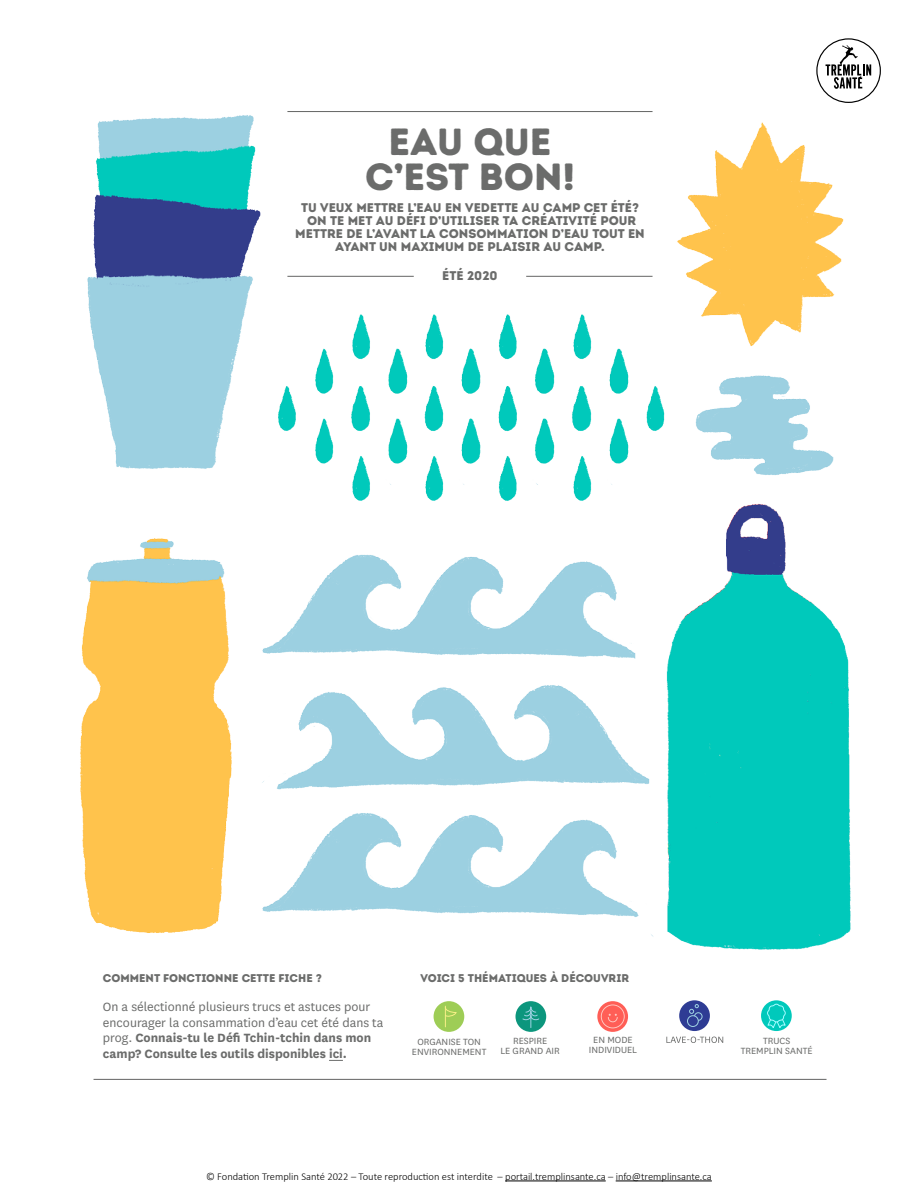
<style>
.page{position:relative;width:918px;height:1202px;background:#fff}
.page>*{position:absolute;margin:0;border:0;box-sizing:border-box;transform-origin:0 0}
.t1{font:37.8px/35px "Intro Rust Base";color:#6b6c6b;text-align:center}
.t2{font:13.95px/15.5px "National";color:#6b6c6b}
.t3{font:12.6px/12.9px "Intro Rust Base";color:#6b6c6b;text-align:center}
.t4{font:11.25px "Intro Rust Base";color:#6b6c6b}
.t5{font:300 10.5px "Calibri";color:#000}
.t6{font:10.5px/9.8px "National";color:#6b6c6b;text-align:center}
.s1{font-weight:700}
</style>
<div class="page">
<svg style="left:826px;top:45px;width:45px;height:31px"></svg>
<hr style="left:505px;top:1180px;width:101px;height:1px;background:#000">
<hr style="left:616px;top:1180px;width:96px;height:1px;background:#000">
<img style="left:80px;top:67px;width:789px;height:883px">
<svg style="left:329px;top:1060px;width:14px;height:1px"></svg>
<div style="left:516px;top:1001px;width:30px;height:30px;background:#0c967d;border-radius:50%"></div>
<svg style="left:522px;top:1006px;width:18px;height:21px"></svg>
<svg style="left:597px;top:1001px;width:31px;height:30px"></svg>
<svg style="left:601px;top:1004px;width:24px;height:24px"></svg>
<div style="left:761px;top:1000px;width:31px;height:31px;background:#00c9bb;border-radius:50%"></div>
<svg style="left:766px;top:1002px;width:21px;height:27px"></svg>
<div style="left:434px;top:1001px;width:30px;height:30px;background:#9ecd56;border-radius:50%"></div>
<svg style="left:444px;top:1006px;width:13px;height:20px"></svg>
<div style="left:679px;top:1000px;width:31px;height:31px;background:#2e3c94;border-radius:50%"></div>
<div style="left:694px;top:1012px;width:8px;height:8px;border:1px solid #9fd3e3;border-radius:50%"></div>
<svg style="left:689px;top:1004px;width:10px;height:9px"></svg>
<div style="left:688px;top:1015px;width:10px;height:11px;background:#2e3c94;border-radius:50%"></div>
<div style="left:687px;top:1015px;width:12px;height:11px;border:1px solid #9fd3e3;border-radius:50%"></div>
<svg style="left:666px;top:1036px;width:57px;height:7px"></svg>
<hr style="left:94px;top:1078px;width:733px;height:1px;background:#6b6c6b">
<hr style="left:287px;top:276px;width:127px;height:1px;background:#6b6c6b">
<hr style="left:526px;top:276px;width:127px;height:1px;background:#6b6c6b">
<hr style="left:287px;top:111px;width:366px;height:1px;background:#6b6c6b">
<h1 class="t1" style="left:365px;top:125px;width:212px">EAU QUE<br>C’EST BON!</h1>
<p class="t3" style="left:295px;top:201px;width:351px">TU VEUX METTRE L’EAU EN VEDETTE AU CAMP CET ÉTÉ?<br>ON TE MET AU DÉFI D’UTILISER TA CRÉATIVITÉ POUR METTRE DE L’AVANT LA CONSOMMATION D’EAU TOUT EN AYANT UN MAXIMUM DE PLAISIR AU CAMP.</p>
<p class="t3" style="left:442px;top:270px;width:57px">ÉTÉ 2020</p>
<p class="t4" style="left:103px;top:970px;width:221px">COMMENT FONCTIONNE CETTE FICHE ?</p>
<p class="t2" style="left:103px;top:998px;width:282px">On a sélectionné plusieurs trucs et astuces pour encourager la consammation d’eau cet été dans ta prog. <span class="s1">Connais-tu le Défi Tchin-tchin dans mon camp? Consulte les outils disponibles ici.</span></p>
<p class="t4" style="left:420px;top:970px;width:210px">VOICI 5 THÉMATIQUES À DÉCOUVRIR</p>
<p class="t6" style="left:412px;top:1036px;width:76px">ORGANISE TON<br>ENVIRONNEMENT</p>
<p class="t6" style="left:500px;top:1035px;width:61px">RESPIRE<br>LE GRAND AIR</p>
<p class="t6" style="left:589px;top:1034px;width:50px">EN MODE<br>INDIVIDUEL</p>
<p class="t6" style="left:741px;top:1035px;width:73px">TRUCS<br>TREMPLIN SANTÉ</p>
<p class="t5" style="left:206px;top:1169px;width:507px">© Fondation Tremplin Santé 2022 – Toute reproduction est interdite – portail.tremplinsante.ca – info@tremplinsante.ca</p>
</div>
